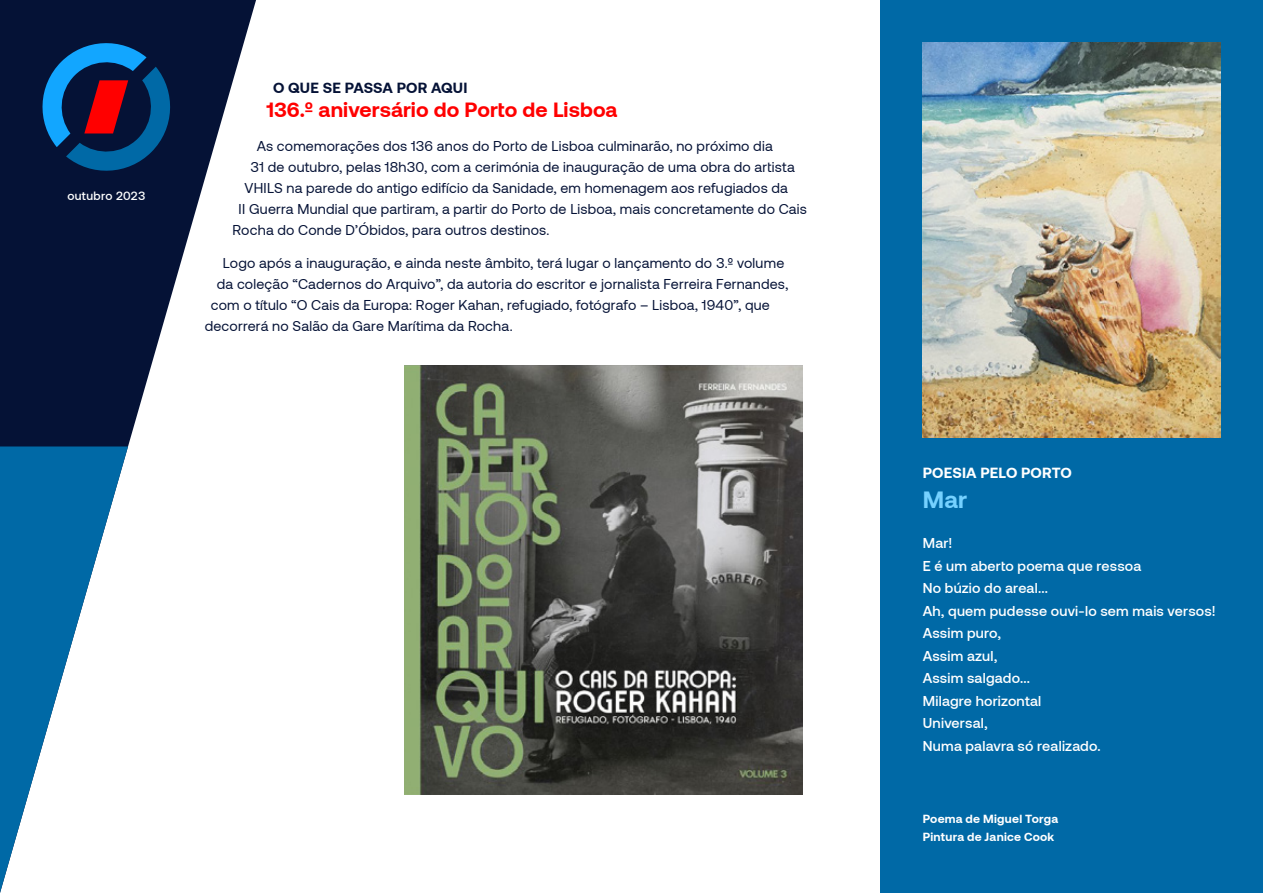
<style>
.page{position:relative;width:1263px;height:893px;background:#fff}
.page>*{position:absolute;margin:0;border:0;box-sizing:border-box;transform-origin:0 0}
.t1{font:700 24px "Aeonik";color:#75d1ff}
.t2{font:700 21px "Aeonik";letter-spacing:.005em;color:#f00}
.t3{font:700 15px "Aeonik";letter-spacing:.01em;color:#051236}
.t4{font:700 15px "Aeonik";letter-spacing:.01em;color:#fff}
.t5{font:14.25px "Aeonik";letter-spacing:.015em;color:#051236}
.t6{font:500 14.25px/22.5px "Aeonik";letter-spacing:.015em;color:#fff}
.t7{font:700 12px/18px "Aeonik";letter-spacing:.02em;color:#fff}
.t8{font:500 12px "Aeonik";letter-spacing:.03em;color:#fff}
</style>
<div class="page">
<div style="left:880px;top:0;width:383px;height:893px;background:#0069a6"></div>
<svg style="left:0;top:0;width:256px;height:447px;fill:#051236"></svg>
<svg style="left:36px;top:37px;width:140px;height:140px;background:#193462"></svg>
<svg style="left:0;top:446px;width:128px;height:447px;fill:#0269a6"></svg>
<img style="left:923px;top:43px;width:297px;height:395px">
<img style="left:405px;top:366px;width:397px;height:429px">
<p class="t8" style="left:67px;top:189px;width:79px">outubro 2023</p>
<p class="t3" style="left:273px;top:79px;width:196px">O QUE SE PASSA POR AQUI</p>
<h2 class="t2" style="left:266px;top:97px;width:353px">136.º aniversário do Porto de Lisboa</h2>
<p class="t5" style="left:257px;top:138px;width:517px">As comemorações dos 136 anos do Porto de Lisboa culminarão, no próximo dia</p>
<p class="t5" style="left:251px;top:159px;width:546px">31 de outubro, pelas 18h30, com a cerimónia de inauguração de uma obra do artista</p>
<p class="t5" style="left:245px;top:180px;width:545px">VHILS na parede do antigo edifício da Sanidade, em homenagem aos refugiados da</p>
<p class="t5" style="left:239px;top:201px;width:570px">II Guerra Mundial que partiram, a partir do Porto de Lisboa, mais concretamente do Cais</p>
<p class="t5" style="left:233px;top:222px;width:318px">Rocha do Conde D’Óbidos, para outros destinos.</p>
<p class="t5" style="left:223px;top:256px;width:563px">Logo após a inauguração, e ainda neste âmbito, terá lugar o lançamento do 3.º volume</p>
<p class="t5" style="left:217px;top:277px;width:573px">da coleção “Cadernos do Arquivo”, da autoria do escritor e jornalista Ferreira Fernandes,</p>
<p class="t5" style="left:211px;top:298px;width:560px">com o título “O Cais da Europa: Roger Kahan, refugiado, fotógrafo – Lisboa, 1940”, que</p>
<p class="t5" style="left:205px;top:319px;width:309px">decorrerá no Salão da Gare Marítima da Rocha.</p>
<p class="t4" style="left:923px;top:464px;width:151px">POESIA PELO PORTO</p>
<h1 class="t1" style="left:923px;top:485px;width:46px">Mar</h1>
<p class="t6" style="left:923px;top:532px;width:294px">Mar!<br>E é um aberto poema que ressoa<br>No búzio do areal...<br>Ah, quem pudesse ouvi-lo sem mais versos!<br>Assim puro,<br>Assim azul,<br>Assim salgado...<br>Milagre horizontal<br>Universal,<br>Numa palavra só realizado.</p>
<p class="t7" style="left:923px;top:809px;width:137px">Poema de Miguel Torga<br>Pintura de Janice Cook</p>
</div>
